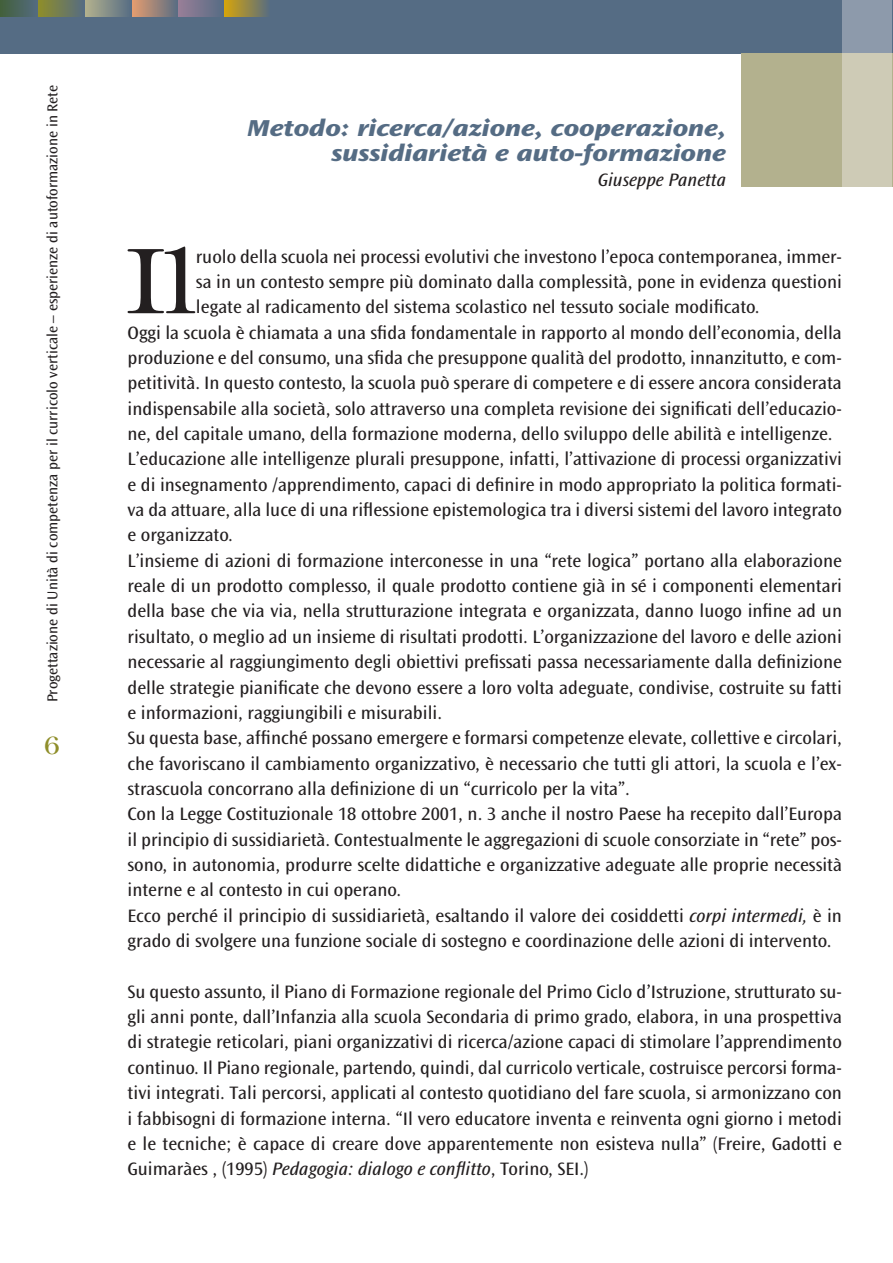
<style>
.page{position:relative;width:893px;height:1263px;background:#fff}
.page>*{position:absolute;margin:0;border:0;box-sizing:border-box;transform-origin:0 0}
.t1{font:89.7px "Tiffany Std";color:#231f20}
.t2{font:italic 800 expanded 24px/25.3px "Ocean Sans Std";color:#556c84;text-align:right}
.t3{font:24px "Tiffany Std";color:#8f8e2a}
.t4{font:18.75px/25.3px "Ocean Sans Std";color:#231f20;text-align:justify}
.t5{font:italic 18.75px "Ocean Sans Std";color:#231f20}
.t6{font:15px "Ocean Sans Std";color:#231f20}
.s1{font-style:italic}
</style>
<div class="page">
<div style="left:0;top:0;width:893px;height:53px;background:#556c84"></div>
<div style="left:843px;top:0;width:49px;height:53px;background:#8d9aab"></div>
<div style="left:178px;top:0;width:46px;height:17px;background:linear-gradient(to right,#997f98,#586c84)"></div>
<div style="left:38px;top:0;width:46px;height:17px;background:linear-gradient(to right,#8f8e29,#586d7f)"></div>
<div style="left:132px;top:0;width:46px;height:17px;background:linear-gradient(to right,#e59d6f,#5c6e83)"></div>
<div style="left:85px;top:0;width:46px;height:17px;background:linear-gradient(to right,#b3b18e,#596f84)"></div>
<div style="left:224px;top:0;width:46px;height:17px;background:linear-gradient(to right,#d6a50b,#5a6e7e)"></div>
<div style="left:0;top:0;width:38px;height:17px;background:linear-gradient(to right,#42603a,#536b7e)"></div>
<div style="left:741px;top:53px;width:152px;height:133px;background:#b3b18e"></div>
<div style="left:843px;top:53px;width:49px;height:133px;background:#cecbb6"></div>
<p class="t6" style="left:44px;top:702px;width:619px;rotate:-90deg">Progettazione di Unità di competenza per il curricolo verticale – esperienze di autoformazione in Rete</p>
<p class="t3" style="left:45px;top:730px;width:16px">6</p>
<p class="t2" style="left:247px;top:115px;width:480px">Metodo: ricerca/azione, cooperazione, sussidiarietà e auto-formazione</p>
<p class="t5" style="left:598px;top:170px;width:130px">Giuseppe Panetta</p>
<h1 class="t1" style="left:126px;top:226px;width:72px">Il</h1>
<p class="t4" style="left:196px;top:244px;width:647px">ruolo della scuola nei processi evolutivi che investono l’epoca contemporanea, immer-</p>
<p class="t4" style="left:196px;top:269px;width:647px">sa in un contesto sempre più dominato dalla complessità, pone in evidenza questioni</p>
<p class="t4" style="left:196px;top:295px;width:565px">legate al radicamento del sistema scolastico nel tessuto sociale modificato.</p>
<p class="t4" style="left:128px;top:320px;width:716px">Oggi la scuola è chiamata a una sfida fondamentale in rapporto al mondo dell’economia, della</p>
<p class="t4" style="left:128px;top:345px;width:716px">produzione e del consumo, una sfida che presuppone qualità del prodotto, innanzitutto, e com-</p>
<p class="t4" style="left:128px;top:371px;width:716px">petitività. In questo contesto, la scuola può sperare di competere e di essere ancora considerata</p>
<p class="t4" style="left:128px;top:396px;width:716px">indispensabile alla società, solo attraverso una completa revisione dei significati dell’educazio-</p>
<p class="t4" style="left:128px;top:421px;width:706px">ne, del capitale umano, della formazione moderna, dello sviluppo delle abilità e intelligenze.</p>
<p class="t4" style="left:128px;top:447px;width:716px">L’educazione alle intelligenze plurali presuppone, infatti, l’attivazione di processi organizzativi</p>
<p class="t4" style="left:128px;top:472px;width:716px">e di insegnamento /apprendimento, capaci di definire in modo appropriato la politica formati-</p>
<p class="t4" style="left:128px;top:497px;width:716px">va da attuare, alla luce di una riflessione epistemologica tra i diversi sistemi del lavoro integrato</p>
<p class="t4" style="left:128px;top:523px;width:107px">e organizzato.</p>
<p class="t4" style="left:128px;top:548px;width:716px">L’insieme di azioni di formazione interconesse in una “rete logica” portano alla elaborazione</p>
<p class="t4" style="left:128px;top:573px;width:716px">reale di un prodotto complesso, il quale prodotto contiene già in sé i componenti elementari</p>
<p class="t4" style="left:128px;top:599px;width:716px">della base che via via, nella strutturazione integrata e organizzata, danno luogo infine ad un</p>
<p class="t4" style="left:128px;top:624px;width:716px">risultato, o meglio ad un insieme di risultati prodotti. L’organizzazione del lavoro e delle azioni</p>
<p class="t4" style="left:128px;top:649px;width:716px">necessarie al raggiungimento degli obiettivi prefissati passa necessariamente dalla definizione</p>
<p class="t4" style="left:128px;top:675px;width:716px">delle strategie pianificate che devono essere a loro volta adeguate, condivise, costruite su fatti</p>
<p class="t4" style="left:128px;top:700px;width:316px">e informazioni, raggiungibili e misurabili.</p>
<p class="t4" style="left:128px;top:726px;width:716px">Su questa base, affinché possano emergere e formarsi competenze elevate, collettive e circolari,</p>
<p class="t4" style="left:128px;top:751px;width:716px">che favoriscano il cambiamento organizzativo, è necessario che tutti gli attori, la scuola e l’ex-</p>
<p class="t4" style="left:128px;top:776px;width:504px">strascuola concorrano alla definizione di un “curricolo per la vita”.</p>
<p class="t4" style="left:128px;top:802px;width:716px">Con la Legge Costituzionale 18 ottobre 2001, n. 3 anche il nostro Paese ha recepito dall’Europa</p>
<p class="t4" style="left:128px;top:827px;width:716px">il principio di sussidiarietà. Contestualmente le aggregazioni di scuole consorziate in “rete” pos-</p>
<p class="t4" style="left:128px;top:852px;width:716px">sono, in autonomia, produrre scelte didattiche e organizzative adeguate alle proprie necessità</p>
<p class="t4" style="left:128px;top:878px;width:275px">interne e al contesto in cui operano.</p>
<p class="t4" style="left:128px;top:903px;width:716px">Ecco perché il principio di sussidiarietà, esaltando il valore dei cosiddetti <span class="s1">corpi intermedi,</span> è in</p>
<p class="t4" style="left:128px;top:928px;width:705px">grado di svolgere una funzione sociale di sostegno e coordinazione delle azioni di intervento.</p>
<p class="t4" style="left:128px;top:979px;width:716px">Su questo assunto, il Piano di Formazione regionale del Primo Ciclo d’Istruzione, strutturato su&shy;gli anni ponte, dall’Infanzia alla scuola Secondaria di primo grado, elabora, in una prospettiva di strategie reticolari, piani organizzativi di ricerca/azione capaci di stimolare l’apprendimento continuo. Il Piano regionale, partendo, quindi, dal curricolo verticale, costruisce percorsi forma&shy;tivi integrati. Tali percorsi, applicati al contesto quotidiano del fare scuola, si armonizzano con i fabbisogni di formazione interna. “Il vero educatore inventa e reinventa ogni giorno i metodi e le tecniche; è capace di creare dove apparentemente non esisteva nulla” (Freire, Gadotti e Guimaràes , (1995) <span class="s1">Pedagogia: dialogo e conflitto</span>, Torino, SEI.)</p>
</div>
